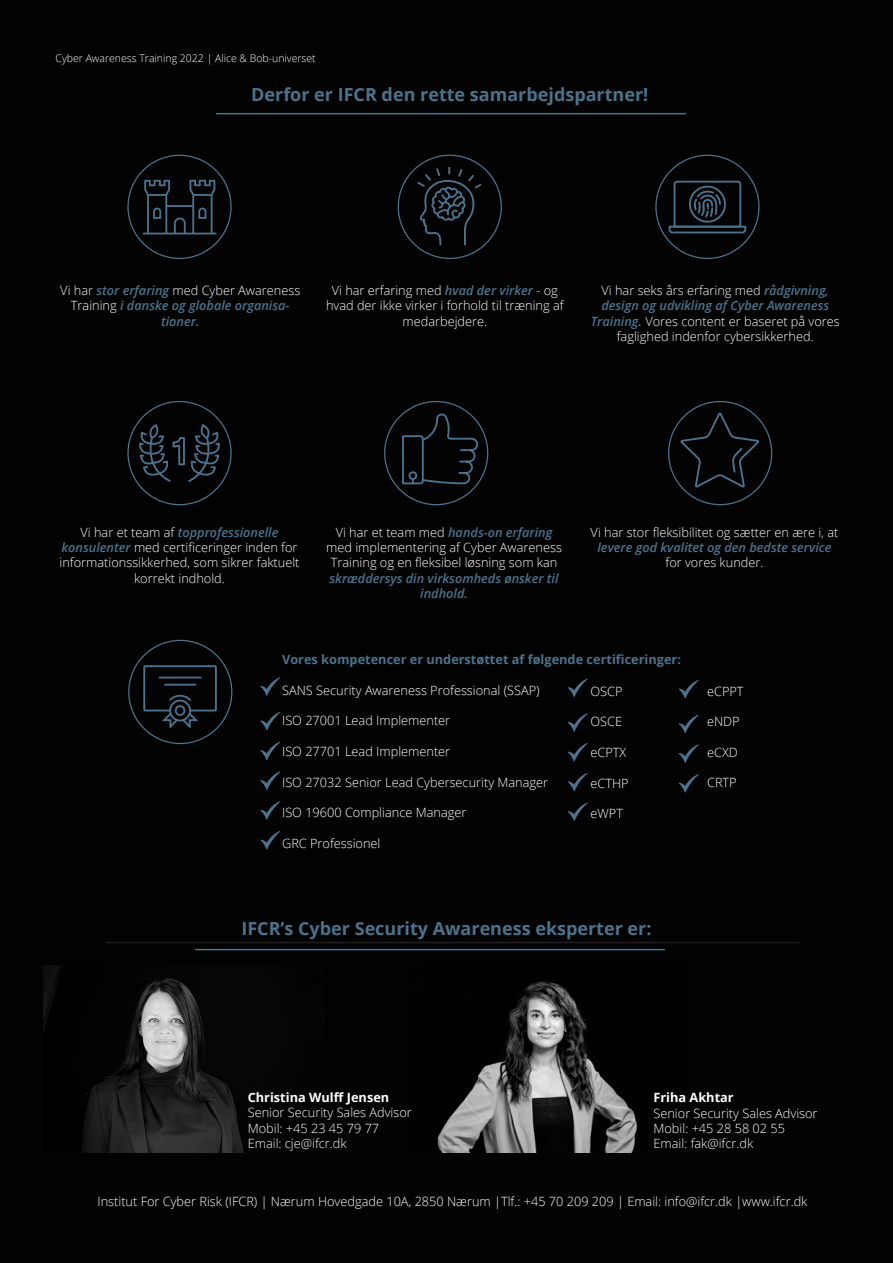
<style>
.page{position:relative;width:893px;height:1263px;background:#010201}
.page>*{position:absolute;margin:0;border:0;box-sizing:border-box;transform-origin:0 0}
.t1{font:700 18px "Open Sans";color:#4b738e}
.t2{font:300 12.75px/15.3px "Open Sans";color:#fff;text-align:center}
.t3{font:italic 600 12.75px/15.3px "Open Sans";color:#4b738e;text-align:center}
.t4{font:700 12.75px "Open Sans";color:#4b738e}
.t5{font:700 12.75px "Open Sans";color:#fff}
.t6{font:300 10.5px "Open Sans";color:#fff}
.s1{font-weight:300;font-style:normal;color:#fff}
.s2{font-weight:600;font-style:italic;color:#4b738e}
.s3{font-weight:700}
</style>
<div class="page">
<hr style="left:216px;top:113px;width:470px;height:1px;background:#4b738e">
<svg style="left:260px;top:677px;width:20px;height:19px"></svg>
<svg style="left:260px;top:801px;width:20px;height:19px"></svg>
<svg style="left:260px;top:771px;width:20px;height:19px"></svg>
<svg style="left:260px;top:741px;width:20px;height:19px"></svg>
<svg style="left:260px;top:712px;width:20px;height:18px"></svg>
<svg style="left:678px;top:680px;width:21px;height:19px"></svg>
<svg style="left:678px;top:774px;width:21px;height:19px"></svg>
<svg style="left:678px;top:744px;width:21px;height:19px"></svg>
<svg style="left:678px;top:714px;width:21px;height:19px"></svg>
<svg style="left:567px;top:678px;width:21px;height:19px"></svg>
<svg style="left:567px;top:802px;width:21px;height:19px"></svg>
<svg style="left:567px;top:772px;width:21px;height:19px"></svg>
<svg style="left:567px;top:743px;width:21px;height:19px"></svg>
<svg style="left:567px;top:713px;width:21px;height:19px"></svg>
<hr style="left:105px;top:942px;width:694px;height:1px;background:#231f20">
<hr style="left:195px;top:949px;width:470px;height:1px;background:#4b738e">
<img style="left:437px;top:982px;width:201px;height:171px">
<img style="left:44px;top:966px;width:200px;height:187px">
<svg style="left:260px;top:831px;width:20px;height:19px"></svg>
<svg style="left:127px;top:401px;width:105px;height:104px"></svg>
<svg style="left:384px;top:401px;width:104px;height:104px"></svg>
<svg style="left:668px;top:401px;width:104px;height:104px"></svg>
<svg style="left:398px;top:155px;width:104px;height:104px"></svg>
<svg style="left:655px;top:155px;width:105px;height:104px"></svg>
<div style="left:689px;top:186px;width:37px;height:37px;border:2px solid #4b728e;border-radius:50%"></div>
<svg style="left:127px;top:155px;width:105px;height:104px"></svg>
<svg style="left:128px;top:640px;width:104px;height:104px"></svg>
<hr style="left:165px;top:684px;width:30px;height:2px;background:#4b728e">
<hr style="left:160px;top:677px;width:41px;height:1px;background:#4b728e">
<p class="t6" style="left:55px;top:51px;width:262px">Cyber Awareness Training 2022 | Alice &amp; Bob-universet</p>
<p class="t1" style="left:251px;top:82px;width:399px">Derfor er IFCR den rette samarbejdspartner!</p>
<p class="t3" style="left:60px;top:282px;width:241px"><span class="s1">Vi har</span> stor erfaring <span class="s1">med Cyber Awareness<br>Training</span> i danske og globale organisa&shy;tioner.</p>
<p class="t2" style="left:591px;top:282px;width:251px">Vi har seks års erfaring med <span class="s2">rådgivning, design og udvikling af Cyber Awareness Training.</span> Vores content er baseret på vores faglighed indenfor cybersikkerhed.</p>
<p class="t2" style="left:326px;top:282px;width:239px">Vi har erfaring med <span class="s2">hvad der virker</span> - og hvad der ikke virker i forhold til træning af medarbejdere.</p>
<p class="t2" style="left:60px;top:524px;width:241px">Vi har et team af <span class="s2">topprofessionelle konsulenter</span> med certificeringer inden for informationssikkerhed, som sikrer faktuelt korrekt indhold.</p>
<p class="t2" style="left:591px;top:524px;width:249px">Vi har stor fleksibilitet og sætter en ære i, at <span class="s2">levere god kvalitet og den bedste service </span>for vores kunder.</p>
<p class="t2" style="left:326px;top:524px;width:237px">Vi har et team med <span class="s2">hands-on erfaring </span>med implementering af Cyber Awareness<br>Training og en fleksibel løsning som kan <span class="s2">skræddersys din virksomheds ønsker til indhold.</span></p>
<p class="t4" style="left:282px;top:650px;width:400px">Vores kompetencer er understøttet af følgende certificeringer:</p>
<p class="t2" style="left:282px;top:682px;width:259px">SANS Security Awareness Professional (SSAP)</p>
<p class="t2" style="left:282px;top:713px;width:170px">ISO 27001 Lead Implementer</p>
<p class="t2" style="left:282px;top:743px;width:170px">ISO 27701 Lead Implementer</p>
<p class="t2" style="left:282px;top:774px;width:268px">ISO 27032 Senior Lead Cybersecurity Manager</p>
<p class="t2" style="left:282px;top:804px;width:186px">ISO 19600 Compliance Manager</p>
<p class="t2" style="left:282px;top:835px;width:100px">GRC Professionel</p>
<p class="t2" style="left:590px;top:683px;width:34px">OSCP</p>
<p class="t2" style="left:590px;top:714px;width:33px">OSCE</p>
<p class="t2" style="left:590px;top:744px;width:37px">eCPTX</p>
<p class="t2" style="left:590px;top:775px;width:40px">eCTHP</p>
<p class="t2" style="left:590px;top:805px;width:34px">eWPT</p>
<p class="t2" style="left:707px;top:683px;width:38px">eCPPT</p>
<p class="t2" style="left:707px;top:714px;width:34px">eNDP</p>
<p class="t2" style="left:707px;top:744px;width:32px">eCXD</p>
<p class="t2" style="left:707px;top:775px;width:31px">CRTP</p>
<p class="t1" style="left:241px;top:915px;width:412px">IFCR’s Cyber Security Awareness eksperter er:</p>
<p class="t5" style="left:248px;top:1088px;width:143px">Christina Wulff Jensen</p>
<p class="t2" style="left:248px;top:1104px;width:166px;text-align:left">Senior Security Sales Advisor<br>Mobil: +45 23 45 79 77<br>Email: cje@ifcr.dk</p>
<p class="t2" style="left:653px;top:1090px;width:166px;text-align:left"><span class="s3">Friha Akhtar<br></span>Senior Security Sales Advisor<br>Mobil: +45 28 58 02 55<br>Email: fak@ifcr.dk</p>
<p class="t2" style="left:98px;top:1194px;width:711px">Institut For Cyber Risk (IFCR) | Nærum Hovedgade 10A, 2850 Nærum |Tlf.: +45 70 209 209 | Email: info@ifcr.dk |www.ifcr.dk</p>
</div>
